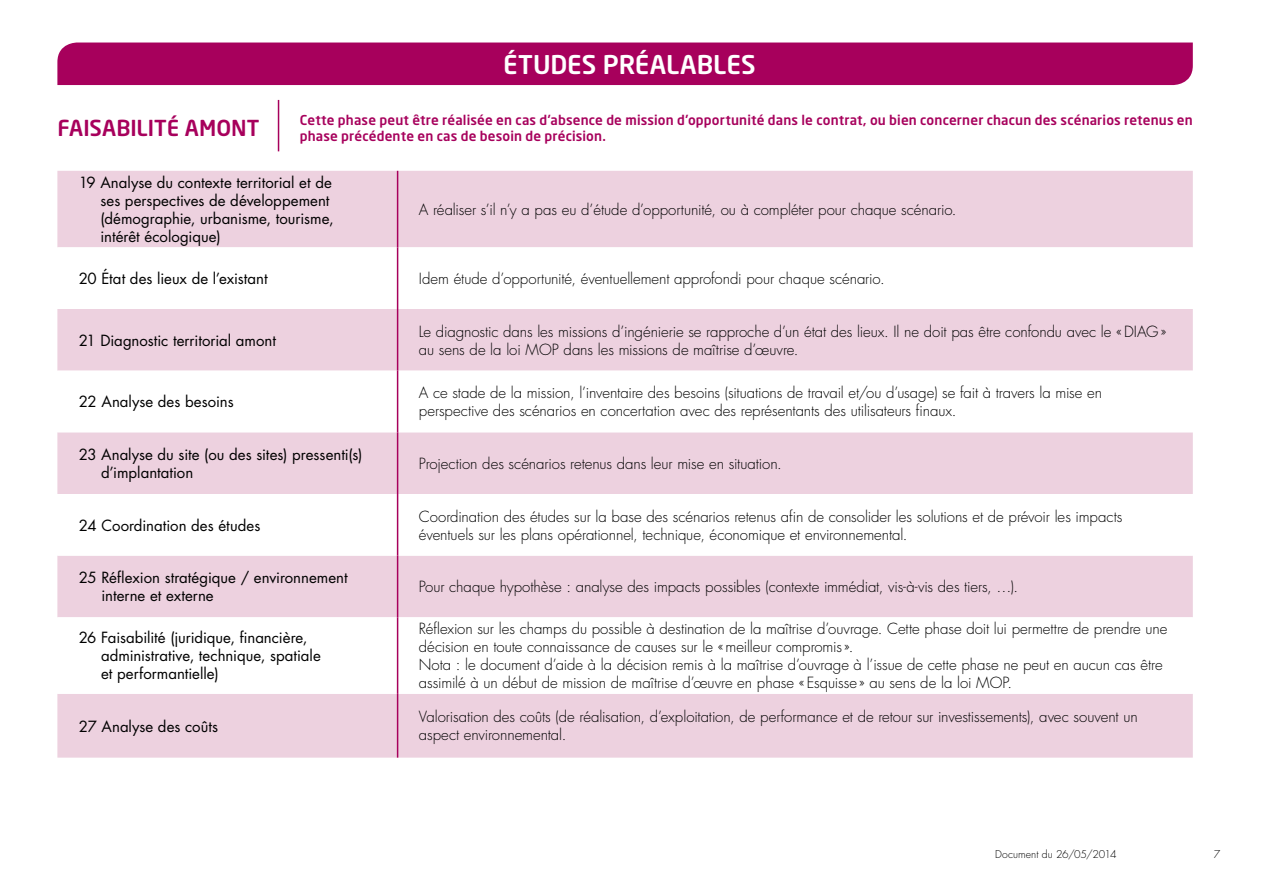
<style>
.page{position:relative;width:1263px;height:893px;background:#fff}
.page>*{position:absolute;margin:0;border:0;box-sizing:border-box;transform-origin:0 0}
.t1{font:500 25.5px "Neo Sans Std";letter-spacing:-.005em;color:#fff}
.t2{font:500 21.75px "Neo Sans Std";color:#a7005c}
.t3{font:300 15px/18px "Futura";letter-spacing:-.005em;color:#000}
.t4{font:15px/18px "Futura";color:#000}
.t5{font:500 13.5px "Neo Sans Std";letter-spacing:.01em;color:#a7005c}
.t6{font:300 10.5px "Futura";letter-spacing:.005em;color:#000}
</style>
<div class="page">
<div style="left:57px;top:171px;width:1136px;height:587px;background:#edd1df"></div>
<svg style="left:57px;top:247px;width:1136px;height:447px"></svg>
<hr style="left:397px;top:171px;width:1px;height:76px;background:#a7005c">
<hr style="left:397px;top:247px;width:1px;height:62px;background:#a7005c">
<hr style="left:397px;top:309px;width:1px;height:62px;background:#a7005c">
<hr style="left:397px;top:371px;width:1px;height:61px;background:#a7005c">
<hr style="left:397px;top:432px;width:1px;height:62px;background:#a7005c">
<hr style="left:397px;top:494px;width:1px;height:62px;background:#a7005c">
<hr style="left:397px;top:556px;width:1px;height:61px;background:#a7005c">
<hr style="left:397px;top:617px;width:1px;height:77px;background:#a7005c">
<hr style="left:397px;top:694px;width:1px;height:64px;background:#a7005c">
<hr style="left:278px;top:100px;width:1px;height:51px;background:#a7005c">
<div style="left:57px;top:43px;width:1136px;height:42px;background:#a7005c"></div>
<h2 class="t2" style="left:57px;top:115px;width:203px">FAISABILITÉ AMONT</h2>
<h1 class="t1" style="left:503px;top:48px;width:254px">ÉTUDES PRÉALABLES</h1>
<p class="t5" style="left:300px;top:111px;width:894px">Cette phase peut être réalisée en cas d’absence de mission d’opportunité dans le contrat, ou bien concerner chacun des scénarios retenus en</p>
<p class="t5" style="left:300px;top:128px;width:308px">phase précédente en cas de besoin de précision.</p>
<p class="t4" style="left:100px;top:173px;width:235px;text-indent:-22px">19 Analyse du contexte territorial et de ses perspectives de développement (démographie, urbanisme, tourisme, intérêt écologique)</p>
<p class="t3" style="left:419px;top:200px;width:539px">A réaliser s’il n’y a pas eu d’étude d’opportunité, ou à compléter pour chaque scénario.</p>
<p class="t4" style="left:79px;top:269px;width:190px">20 État des lieux de l’existant</p>
<p class="t3" style="left:419px;top:270px;width:467px">Idem étude d’opportunité, éventuellement approfondi pour chaque scénario.</p>
<p class="t4" style="left:79px;top:331px;width:199px">21 Diagnostic territorial amont</p>
<p class="t3" style="left:419px;top:322px;width:749px">Le diagnostic dans les missions d’ingénierie se rapproche d’un état des lieux. Il ne doit pas être confondu avec le «DIAG» au sens de la loi MOP dans les missions de maîtrise d’œuvre.</p>
<p class="t4" style="left:79px;top:393px;width:156px">22 Analyse des besoins</p>
<p class="t3" style="left:419px;top:384px;width:685px">A ce stade de la mission, l’inventaire des besoins (situations de travail et/ou d’usage) se fait à travers la mise en perspective des scénarios en concertation avec des représentants des utilisateurs finaux.</p>
<p class="t4" style="left:101px;top:445px;width:263px;text-indent:-23px">23 Analyse du site (ou des sites) pressenti(s) d’implantation</p>
<p class="t3" style="left:419px;top:455px;width:364px">Projection des scénarios retenus dans leur mise en situation.</p>
<p class="t4" style="left:79px;top:516px;width:183px">24 Coordination des études</p>
<p class="t3" style="left:419px;top:507px;width:705px">Coordination des études sur la base des scénarios retenus afin de consolider les solutions et de prévoir les impacts éventuels sur les plans opérationnel, technique, économique et environnemental.</p>
<p class="t4" style="left:101px;top:569px;width:248px;text-indent:-23px">25 Réflexion stratégique / environnement interne et externe</p>
<p class="t3" style="left:419px;top:578px;width:601px">Pour chaque hypothèse : analyse des impacts possibles (contexte immédiat, vis-à-vis des tiers, …).</p>
<p class="t4" style="left:101px;top:629px;width:221px;text-indent:-22px">26 Faisabilité (juridique, financière, administrative, technique, spatiale et performantielle)</p>
<p class="t3" style="left:419px;top:620px;width:750px">Réflexion sur les champs du possible à destination de la maîtrise d’ouvrage. Cette phase doit lui permettre de prendre une décision en toute connaissance de causes sur le «meilleur compromis».<br>Nota : le document d’aide à la décision remis à la maîtrise d’ouvrage à l’issue de cette phase ne peut en aucun cas être assimilé à un début de mission de maîtrise d’œuvre en phase «Esquisse» au sens de la loi MOP.</p>
<p class="t4" style="left:79px;top:717px;width:141px">27 Analyse des coûts</p>
<p class="t3" style="left:419px;top:708px;width:720px">Valorisation des coûts (de réalisation, d’exploitation, de performance et de retour sur investissements), avec souvent un aspect environnemental.</p>
<p class="t6" style="left:995px;top:848px;width:123px">Document du 26/05/2014</p>
<p class="t6" style="left:1214px;top:848px;width:8px">7</p>
</div>
